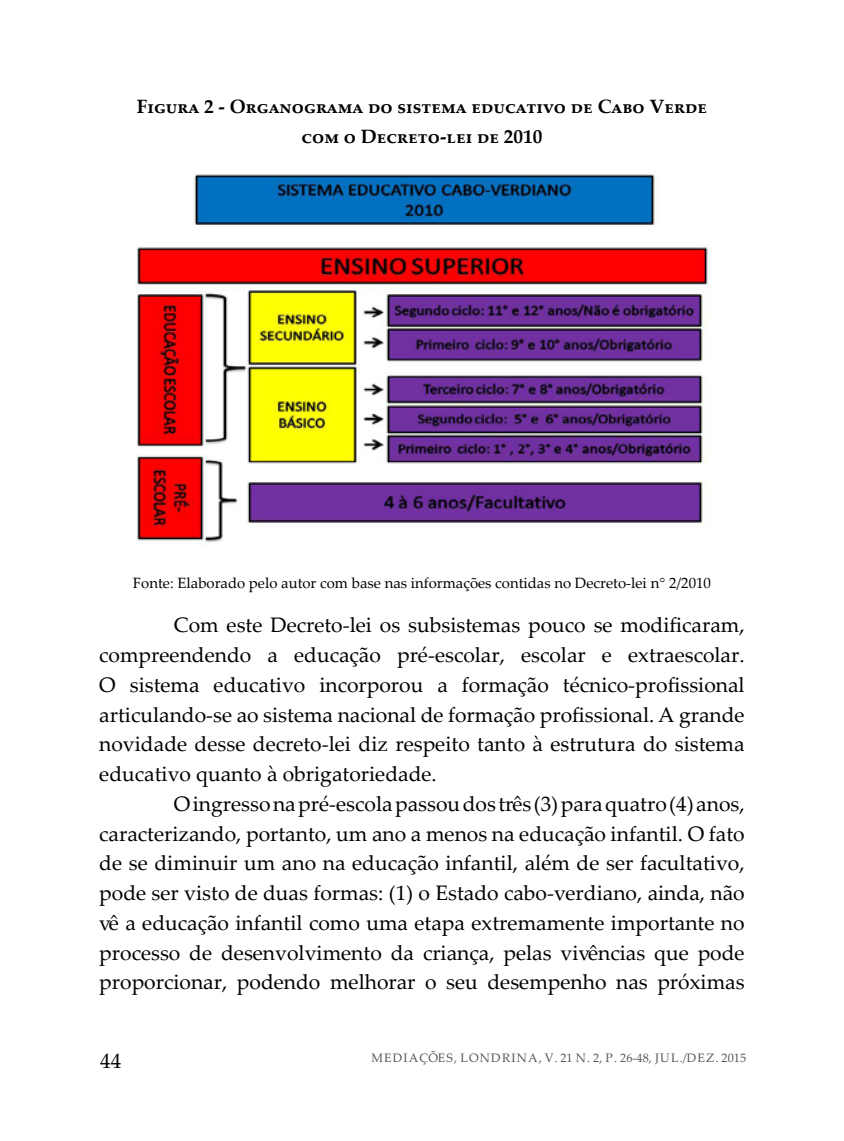
<style>
.page{position:relative;width:844px;height:1141px;background:#fff}
.page>*{position:absolute;margin:0;border:0;box-sizing:border-box;transform-origin:0 0}
.t1{font:21px/29.8px "Palatino Linotype";color:#000;text-align:justify}
.t2{font:700 19.25px/29.8px "Palatino Linotype";color:#000;text-align:center}
.t3{font:14.88px "Palatino Linotype";color:#000}
.t4{font:12.25px "Palatino Linotype";letter-spacing:.095em;color:#575756}
</style>
<div class="page">
<img style="left:135px;top:173px;width:574px;height:372px">
<p class="t2" style="left:137px;top:91px;width:571px">Figura 2 - Organograma do sistema educativo de Cabo Verde com o Decreto-lei de 2010</p>
<p class="t3" style="left:133px;top:572px;width:579px">Fonte: Elaborado pelo autor com base nas informações contidas no Decreto-lei n° 2/2010</p>
<p class="t1" style="left:99px;top:609px;width:646px;text-indent:74px">Com este Decreto-lei os subsistemas pouco se modificaram, compreendendo a educação pré-escolar, escolar e extraescolar.<br>O sistema educativo incorporou a formação técnico-profissional articulando-se ao sistema nacional de formação profissional. A grande novidade desse decreto-lei diz respeito tanto à estrutura do sistema educativo quanto à obrigatoriedade.</p>
<p class="t1" style="left:99px;top:788px;width:646px;text-indent:74px">O ingresso na pré-escola passou dos três (3) para quatro (4) anos, caracterizando, portanto, um ano a menos na educação infantil. O fato de se diminuir um ano na educação infantil, além de ser facultativo, pode ser visto de duas formas: (1) o Estado cabo-verdiano, ainda, não vê a educação infantil como uma etapa extremamente importante no processo de desenvolvimento da criança, pelas vivências que pode proporcionar, podendo melhorar o seu desempenho nas próximas</p>
<p class="t1" style="left:100px;top:1045px;width:22px">44</p>
<p class="t4" style="left:371px;top:1049px;width:376px">MEDIAÇÕES, LONDRINA, V. 21 N. 2, P. 26-48, JUL./DEZ. 2015</p>
</div>
